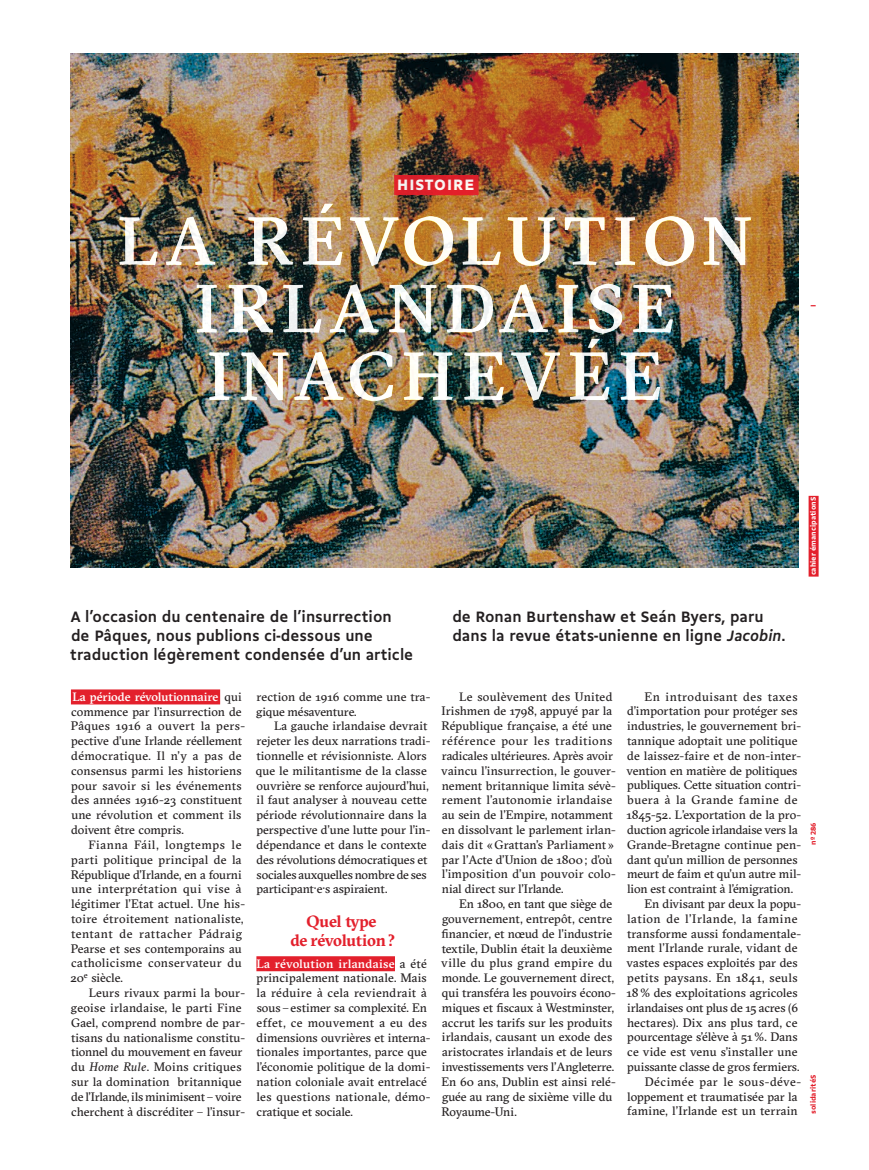
<style>
.page{position:relative;width:869px;height:1170px;background:#fff}
.page>*{position:absolute;margin:0;border:0;box-sizing:border-box;transform-origin:0 0}
.t1{font:500 67.5px/67.5px "GT Sectra";letter-spacing:.115em;color:#fff;text-align:center}
.t2{font:700 16.25px/18.8px "Gemeli";color:#231f20}
.t3{font:700 16.25px/18.8px "GT Sectra";letter-spacing:-.015em;color:#e3202c;text-align:center}
.t4{font:900 16.25px "Gemeli";letter-spacing:.06em;color:#fff}
.t5{font:12.25px/14.8px "GT Sectra";letter-spacing:.005em;color:#231f20}
.t6{font:12.25px/14.9px "GT Sectra";letter-spacing:.025em;color:#231f20}
.t7{font:12.25px "GT Sectra";letter-spacing:.05em;color:#231f20}
.t8{font:12.25px "GT Sectra";letter-spacing:.03em;color:#231f20}
.t9{font:12.25px "GT Sectra";letter-spacing:.04em;color:#231f20}
.t10{font:12.25px "GT Sectra";letter-spacing:.045em;color:#231f20}
.t11{font:700 7.5px "Gemeli Micro";color:#fff}
.t12{font:700 7.5px "Gemeli Micro";color:#e3202c}
.s1{font-style:italic}
.s2{font-weight:500;color:#fff}
</style>
<div class="page">
<div style="left:808px;top:496px;width:10px;height:80px;background:#e3202c"></div>
<img style="left:71px;top:53px;width:726px;height:514px">
<div style="left:394px;top:175px;width:84px;height:20px;background:#e3202c"></div>
<div style="left:71px;top:689px;width:149px;height:15px;background:#e3202c"></div>
<div style="left:256px;top:956px;width:139px;height:15px;background:#e3202c"></div>
<h2 class="t4" style="left:397px;top:173px;width:79px">HISTOIRE</h2>
<h1 class="t1" style="left:117px;top:206px;width:635px">LA RÉVOLUTION<br>IRLANDAISE<br>INACHEVÉE</h1>
<p class="t12" style="left:807px;top:307px;width:4px;rotate:-90deg">I</p>
<p class="t11" style="left:807px;top:575px;width:80px;rotate:-90deg">cahier émancipationS</p>
<h2 class="t2" style="left:70px;top:606px;width:345px">A l’occasion du centenaire de l’insurrection de Pâques, nous publions ci-dessous une traduction légèrement condensée d’un article</h2>
<h2 class="t2" style="left:452px;top:606px;width:335px">de Ronan Burtenshaw et Seán Byers, paru dans la revue états-unienne en ligne <span class="s1">Jacobin</span>.</h2>
<p class="t5" style="left:71px;top:689px;width:176px"><span class="s2">La période révolutionnaire</span> qui commence par l’insurrection de<br>Pâques 1916 a ouvert la pers&shy;pective d’une Irlande réellement démocratique. Il n’y a pas de consensus parmi les historiens pour savoir si les événements des années 1916-23 constituent une révolution et comment ils doivent être compris.</p>
<p class="t6" style="left:71px;top:837px;width:176px;text-indent:18px">Fianna Fáil, longtemps le parti politique principal de la<br>République d’Irlande, en a fourni une interprétation qui vise à légitimer l’Etat actuel. Une his&shy;toire étroitement nationaliste, tentant de rattacher Pádraig<br>Pearse et ses contemporains au catholicisme conservateur du<br>20<sup>e</sup> siècle.</p>
<p class="t5" style="left:71px;top:985px;width:176px;text-indent:18px">Leurs rivaux parmi la bour&shy;geoise irlandaise, le parti Fine<br>Gael, comprend nombre de par&shy;tisans du nationalisme constitu&shy;tionnel du mouvement en faveur du <span class="s1">Home Rule</span>. Moins critiques sur la domination britannique de l’Irlande, ils minimisent – voire cherchent à discréditer – l’insur-</p>
<p class="t5" style="left:256px;top:689px;width:176px">rection de 1916 comme une tra&shy;gique mésaventure.</p>
<p class="t5" style="left:255px;top:718px;width:176px;text-indent:18px">La gauche irlandaise devrait rejeter les deux narrations tradi&shy;tionnelle et révisionniste. Alors que le militantisme de la classe ouvrière se renforce aujourd’hui, il faut analyser à nouveau cette période révolutionnaire dans la perspective d’une lutte pour l’in&shy;dépendance et dans le contexte des révolutions démocratiques et sociales auxquelles nombre de ses participant·e·s aspiraient.</p>
<h2 class="t3" style="left:290px;top:911px;width:106px">Quel type<br>de révolution?</h2>
<p class="t5" style="left:256px;top:955px;width:175px"><span class="s2">La révolution irlandaise</span> a été principalement nationale. Mais la réduire à cela reviendrait à sous – estimer sa complexité. En effet, ce mouvement a eu des dimensions ouvrières et interna&shy;tionales importantes, parce que l’économie politique de la domi&shy;nation coloniale avait entrelacé les questions nationale, démo&shy;cratique et sociale.</p>
<p class="t5" style="left:441px;top:689px;width:176px;text-indent:18px">Le soulèvement des United<br>Irishmen de 1798, appuyé par la<br>République française, a été une référence pour les traditions radicales ultérieures. Après avoir vaincu l’insurrection, le gouver&shy;nement britannique limita sévè&shy;rement l’autonomie irlandaise au sein de l’Empire, notamment en dissolvant le parlement irlan&shy;dais dit « Grattan’s Parliament » par l’Acte d’Union de 1800; d’où l’imposition d’un pouvoir colo&shy;nial direct sur l’Irlande.</p>
<p class="t5" style="left:441px;top:896px;width:176px;text-indent:18px">En 1800, en tant que siège de gouvernement, entrepôt, centre financier, et nœud de l’industrie textile, Dublin était la deuxième ville du plus grand empire du monde. Le gouvernement direct, qui transféra les pouvoirs écono&shy;miques et fiscaux à Westminster, accrut les tarifs sur les produits irlandais, causant un exode des aristocrates irlandais et de leurs investissements vers l’Angleterre.<br>En 60 ans, Dublin est ainsi relé&shy;guée au rang de sixième ville du<br>Royaume-Uni.</p>
<p class="t7" style="left:644px;top:688px;width:154px">En introduisant des taxes</p>
<p class="t5" style="left:627px;top:703px;width:172px">d’importation pour protéger ses</p>
<p class="t5" style="left:627px;top:718px;width:175px">industries, le gouvernement bri-</p>
<p class="t5" style="left:626px;top:733px;width:172px">tannique adoptait une politique</p>
<p class="t5" style="left:627px;top:748px;width:175px">de laissez-faire et de non-inter-</p>
<p class="t5" style="left:626px;top:762px;width:172px">vention en matière de politiques</p>
<p class="t5" style="left:627px;top:777px;width:175px">publiques. Cette situation contri-</p>
<p class="t9" style="left:627px;top:792px;width:172px">buera à la Grande famine de</p>
<p class="t5" style="left:626px;top:807px;width:176px">1845-52. L’exportation de la pro-</p>
<p class="t5" style="left:627px;top:822px;width:172px">duction agricole irlandaise vers la</p>
<p class="t5" style="left:626px;top:836px;width:175px">Grande-Bretagne continue pen-</p>
<p class="t5" style="left:627px;top:851px;width:172px">dant qu’un million de personnes</p>
<p class="t5" style="left:627px;top:866px;width:175px">meurt de faim et qu’un autre mil-</p>
<p class="t5" style="left:626px;top:881px;width:168px">lion est contraint à l’émigration.</p>
<p class="t5" style="left:644px;top:896px;width:158px">En divisant par deux la popu-</p>
<p class="t7" style="left:626px;top:910px;width:172px">lation de l’Irlande, la famine</p>
<p class="t5" style="left:626px;top:925px;width:175px">transforme aussi fondamentale-</p>
<p class="t5" style="left:627px;top:940px;width:172px">ment l’Irlande rurale, vidant de</p>
<p class="t5" style="left:626px;top:955px;width:172px">vastes espaces exploités par des</p>
<p class="t8" style="left:627px;top:970px;width:172px">petits paysans. En 1841, seuls</p>
<p class="t5" style="left:626px;top:985px;width:172px">18% des exploitations agricoles</p>
<p class="t5" style="left:627px;top:999px;width:172px">irlandaises ont plus de 15 acres (6</p>
<p class="t5" style="left:626px;top:1014px;width:172px">hectares). Dix ans plus tard, ce</p>
<p class="t5" style="left:627px;top:1029px;width:172px">pourcentage s’élève à 51%. Dans</p>
<p class="t5" style="left:627px;top:1044px;width:172px">ce vide est venu s’installer une</p>
<p class="t5" style="left:627px;top:1059px;width:174px">puissante classe de gros fermiers.</p>
<p class="t10" style="left:644px;top:1073px;width:158px">Décimée par le sous-déve-</p>
<p class="t5" style="left:626px;top:1088px;width:172px">loppement et traumatisée par la</p>
<p class="t6" style="left:627px;top:1103px;width:172px">famine, l’Irlande est un terrain</p>
<p class="t12" style="left:807px;top:844px;width:24px;rotate:-90deg">nº 286</p>
<p class="t12" style="left:807px;top:1113px;width:41px;rotate:-90deg">solidaritéS</p>
</div>
